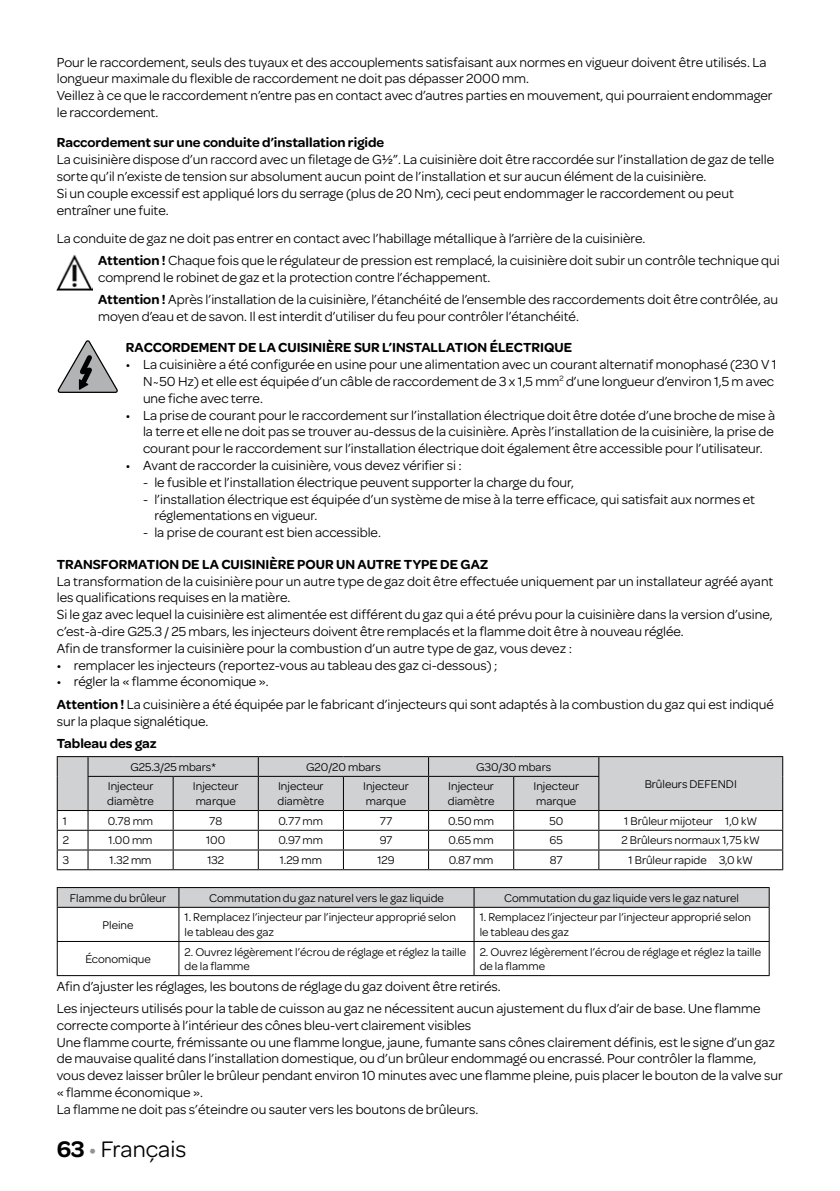
<style>
.page{position:relative;width:840px;height:1191px;background:#fff}
.page>*{position:absolute;margin:0;border:0;box-sizing:border-box;transform-origin:0 0}
.t1{font:24px "Omnes";color:#000}
.t2{font:14px/16.8px "Omnes";color:#000}
.t3{font:600 14px "Omnes";color:#000}
.t4{font:12px/14.4px "Omnes";color:#000}
.s1{font-weight:600}
.s2{color:#929395}
</style>
<div class="page">
<img style="left:57px;top:255px;width:35px;height:36px">
<svg style="left:57px;top:340px;width:61px;height:53px"></svg>
<svg style="left:57px;top:756px;width:725px;height:113px"></svg>
<hr style="left:57px;top:869px;width:31px;height:1px;background:#000">
<hr style="left:88px;top:869px;width:85px;height:1px;background:#000">
<hr style="left:173px;top:869px;width:85px;height:1px;background:#000">
<hr style="left:258px;top:869px;width:85px;height:1px;background:#000">
<hr style="left:343px;top:869px;width:85px;height:1px;background:#000">
<hr style="left:428px;top:869px;width:85px;height:1px;background:#000">
<hr style="left:513px;top:869px;width:85px;height:1px;background:#000">
<hr style="left:598px;top:869px;width:184px;height:1px;background:#000">
<svg style="left:57px;top:887px;width:712px;height:19px;background:#c4c5c6"></svg>
<hr style="left:57px;top:906px;width:122px;height:1px;background:#000">
<hr style="left:57px;top:907px;width:1px;height:34px;background:#000">
<hr style="left:179px;top:906px;width:295px;height:1px;background:#000">
<hr style="left:178px;top:907px;width:1px;height:34px;background:#000">
<hr style="left:474px;top:906px;width:295px;height:1px;background:#000">
<hr style="left:473px;top:907px;width:1px;height:34px;background:#000">
<hr style="left:768px;top:907px;width:1px;height:34px;background:#000">
<hr style="left:57px;top:941px;width:122px;height:1px;background:#000">
<hr style="left:57px;top:942px;width:1px;height:33px;background:#000">
<hr style="left:179px;top:941px;width:295px;height:1px;background:#000">
<hr style="left:178px;top:942px;width:1px;height:33px;background:#000">
<hr style="left:474px;top:941px;width:295px;height:1px;background:#000">
<hr style="left:473px;top:942px;width:1px;height:33px;background:#000">
<hr style="left:768px;top:942px;width:1px;height:33px;background:#000">
<hr style="left:57px;top:975px;width:122px;height:1px;background:#000">
<hr style="left:179px;top:975px;width:295px;height:1px;background:#000">
<hr style="left:474px;top:975px;width:295px;height:1px;background:#000">
<p class="t2" style="left:57px;top:53px;width:717px">Pour le raccordement, seuls des tuyaux et des accouplements satisfaisant aux normes en vigueur doivent être utilisés. La longueur maximale du flexible de raccordement ne doit pas dépasser 2000 mm.<br>Veillez à ce que le raccordement n’entre pas en contact avec d’autres parties en mouvement, qui pourraient endommager le raccordement.</p>
<p class="t3" style="left:57px;top:133px;width:329px">Raccordement sur une conduite d’installation rigide</p>
<p class="t2" style="left:57px;top:150px;width:718px">La cuisinière dispose d’un raccord avec un filetage de G½”. La cuisinière doit être raccordée sur l’installation de gaz de telle sorte qu’il n’existe de tension sur absolument aucun point de l’installation et sur aucun élément de la cuisinière.<br>Si un couple excessif est appliqué lors du serrage (plus de 20 Nm), ceci peut endommager le raccordement ou peut entraîner une fuite.</p>
<p class="t2" style="left:98px;top:226px;width:682px;line-height:22.4px;text-indent:-41px">La conduite de gaz ne doit pas entrer en contact avec l’habillage métallique à l’arrière de la cuisinière.<br><span class="s1">Attention !</span> Chaque fois que le régulateur de pression est remplacé, la cuisinière doit subir un contrôle technique qui</p>
<p class="t2" style="left:98px;top:265px;width:681px;line-height:22.4px">comprend le robinet de gaz et la protection contre l’échappement.<br><span class="s1">Attention !</span> Après l’installation de la cuisinière, l’étanchéité de l’ensemble des raccordements doit être contrôlée, au</p>
<p class="t2" style="left:98px;top:307px;width:482px">moyen d’eau et de savon. Il est interdit d’utiliser du feu pour contrôler l’étanchéité.</p>
<p class="t3" style="left:126px;top:338px;width:447px">RACCORDEMENT DE LA CUISINIÈRE SUR L’INSTALLATION ÉLECTRIQUE</p>
<p class="t2" style="left:143px;top:355px;width:634px;text-indent:-17px">• La cuisinière a été configurée en usine pour une alimentation avec un courant alternatif monophasé (230 V 1<br>N~50 Hz) et elle est équipée d’un câble de raccordement de 3 x 1,5 mm<sup>2</sup> d’une longueur d’environ 1,5 m avec une fiche avec terre.</p>
<p class="t2" style="left:143px;top:406px;width:633px;text-align:justify;text-indent:-17px">• La prise de courant pour le raccordement sur l’installation électrique doit être dotée d’une broche de mise à la terre et elle ne doit pas se trouver au-dessus de la cuisinière. Après l’installation de la cuisinière, la prise de courant pour le raccordement sur l’installation électrique doit également être accessible pour l’utilisateur.</p>
<p class="t2" style="left:126px;top:456px;width:337px">• Avant de raccorder la cuisinière, vous devez vérifier si :</p>
<p class="t2" style="left:143px;top:473px;width:432px">- le fusible et l’installation électrique peuvent supporter la charge du four,</p>
<p class="t2" style="left:154px;top:490px;width:602px;text-indent:-11px">- l’installation électrique est équipée d’un système de mise à la terre efficace, qui satisfait aux normes et réglementations en vigueur.</p>
<p class="t2" style="left:143px;top:523px;width:239px">- la prise de courant est bien accessible.</p>
<p class="t3" style="left:57px;top:554px;width:433px">TRANSFORMATION DE LA CUISINIÈRE POUR UN AUTRE TYPE DE GAZ</p>
<p class="t2" style="left:57px;top:571px;width:717px">La transformation de la cuisinière pour un autre type de gaz doit être effectuée uniquement par un installateur agréé ayant les qualifications requises en la matière.<br>Si le gaz avec lequel la cuisinière est alimentée est différent du gaz qui a été prévu pour la cuisinière dans la version d’usine, c’est-à-dire G25.3 / 25 mbars, les injecteurs doivent être remplacés et la flamme doit être à nouveau réglée.<br>Afin de transformer la cuisinière pour la combustion d’un autre type de gaz, vous devez :</p>
<p class="t2" style="left:57px;top:655px;width:442px">• remplacer les injecteurs (reportez-vous au tableau des gaz ci-dessous) ;</p>
<p class="t2" style="left:57px;top:669px;width:718px;line-height:22.4px">• régler la « flamme économique ».<br><span class="s1">Attention !</span> La cuisinière a été équipée par le fabricant d’injecteurs qui sont adaptés à la combustion du gaz qui est indiqué</p>
<p class="t2" style="left:57px;top:712px;width:153px">sur la plaque signalétique.</p>
<p class="t3" style="left:57px;top:733px;width:101px">Tableau des gaz</p>
<p class="t4" style="left:130px;top:759px;width:87px">G25.3/25 mbars*</p>
<p class="t4" style="left:306px;top:759px;width:76px">G20/20 mbars</p>
<p class="t4" style="left:476px;top:759px;width:76px">G30/30 mbars</p>
<p class="t4" style="left:644px;top:776px;width:94px">Brûleurs DEFENDI</p>
<p class="t4" style="left:107px;top:778px;width:48px">Injecteur diamètre</p>
<p class="t4" style="left:193px;top:778px;width:47px">Injecteur marque</p>
<p class="t4" style="left:277px;top:778px;width:48px">Injecteur diamètre</p>
<p class="t4" style="left:363px;top:778px;width:47px">Injecteur marque</p>
<p class="t4" style="left:447px;top:778px;width:48px">Injecteur diamètre</p>
<p class="t4" style="left:533px;top:778px;width:47px">Injecteur marque</p>
<p class="t4" style="left:63px;top:812px;width:6px">1</p>
<p class="t4" style="left:108px;top:812px;width:47px">0.78 mm</p>
<p class="t4" style="left:209px;top:812px;width:15px">78</p>
<p class="t4" style="left:278px;top:812px;width:46px">0.77 mm</p>
<p class="t4" style="left:379px;top:812px;width:14px">77</p>
<p class="t4" style="left:448px;top:812px;width:48px">0.50 mm</p>
<p class="t4" style="left:549px;top:812px;width:15px">50</p>
<p class="t4" style="left:624px;top:812px;width:134px">1 Brûleur mijoteur 1,0 kW</p>
<p class="t4" style="left:63px;top:832px;width:8px">2</p>
<p class="t4" style="left:109px;top:832px;width:45px">1.00 mm</p>
<p class="t4" style="left:206px;top:832px;width:21px">100</p>
<p class="t4" style="left:278px;top:832px;width:46px">0.97 mm</p>
<p class="t4" style="left:379px;top:832px;width:14px">97</p>
<p class="t4" style="left:448px;top:832px;width:47px">0.65 mm</p>
<p class="t4" style="left:549px;top:832px;width:15px">65</p>
<p class="t4" style="left:621px;top:832px;width:140px">2 Brûleurs normaux 1,75 kW</p>
<p class="t4" style="left:63px;top:852px;width:8px">3</p>
<p class="t4" style="left:110px;top:852px;width:43px">1.32 mm</p>
<p class="t4" style="left:207px;top:852px;width:18px">132</p>
<p class="t4" style="left:279px;top:852px;width:44px">1.29 mm</p>
<p class="t4" style="left:377px;top:852px;width:19px">129</p>
<p class="t4" style="left:448px;top:852px;width:46px">0.87 mm</p>
<p class="t4" style="left:549px;top:852px;width:14px">87</p>
<p class="t4" style="left:628px;top:852px;width:126px">1 Brûleur rapide 3,0 kW</p>
<p class="t4" style="left:70px;top:889px;width:98px">Flamme du brûleur</p>
<p class="t4" style="left:209px;top:889px;width:236px">Commutation du gaz naturel vers le gaz liquide</p>
<p class="t4" style="left:504px;top:889px;width:236px">Commutation du gaz liquide vers le gaz naturel</p>
<p class="t4" style="left:102px;top:916px;width:32px">Pleine</p>
<p class="t4" style="left:184px;top:909px;width:273px">1. Remplacez l’injecteur par l’injecteur approprié selon le tableau des gaz</p>
<p class="t4" style="left:479px;top:909px;width:273px">1. Remplacez l’injecteur par l’injecteur approprié selon le tableau des gaz</p>
<p class="t4" style="left:85px;top:951px;width:67px">Économique</p>
<p class="t4" style="left:184px;top:943px;width:283px">2. Ouvrez légèrement l’écrou de réglage et réglez la taille de la flamme</p>
<p class="t4" style="left:479px;top:943px;width:283px">2. Ouvrez légèrement l’écrou de réglage et réglez la taille de la flamme</p>
<p class="t2" style="left:57px;top:974px;width:705px;line-height:22.4px">Afin d’ajuster les réglages, les boutons de réglage du gaz doivent être retirés.<br>Les injecteurs utilisés pour la table de cuisson au gaz ne nécessitent aucun ajustement du flux d’air de base. Une flamme</p>
<p class="t2" style="left:57px;top:1016px;width:727px">correcte comporte à l’intérieur des cônes bleu-vert clairement visibles<br>Une flamme courte, frémissante ou une flamme longue, jaune, fumante sans cônes clairement définis, est le signe d’un gaz de mauvaise qualité dans l’installation domestique, ou d’un brûleur endommagé ou encrassé. Pour contrôler la flamme, vous devez laisser brûler le brûleur pendant environ 10 minutes avec une flamme pleine, puis placer le bouton de la valve sur « flamme économique ».<br>La flamme ne doit pas s’éteindre ou sauter vers les boutons de brûleurs.</p>
<h1 class="t1" style="left:57px;top:1132px;width:131px"><span class="s1">63</span> <span class="s2">•</span> Français</h1>
</div>
